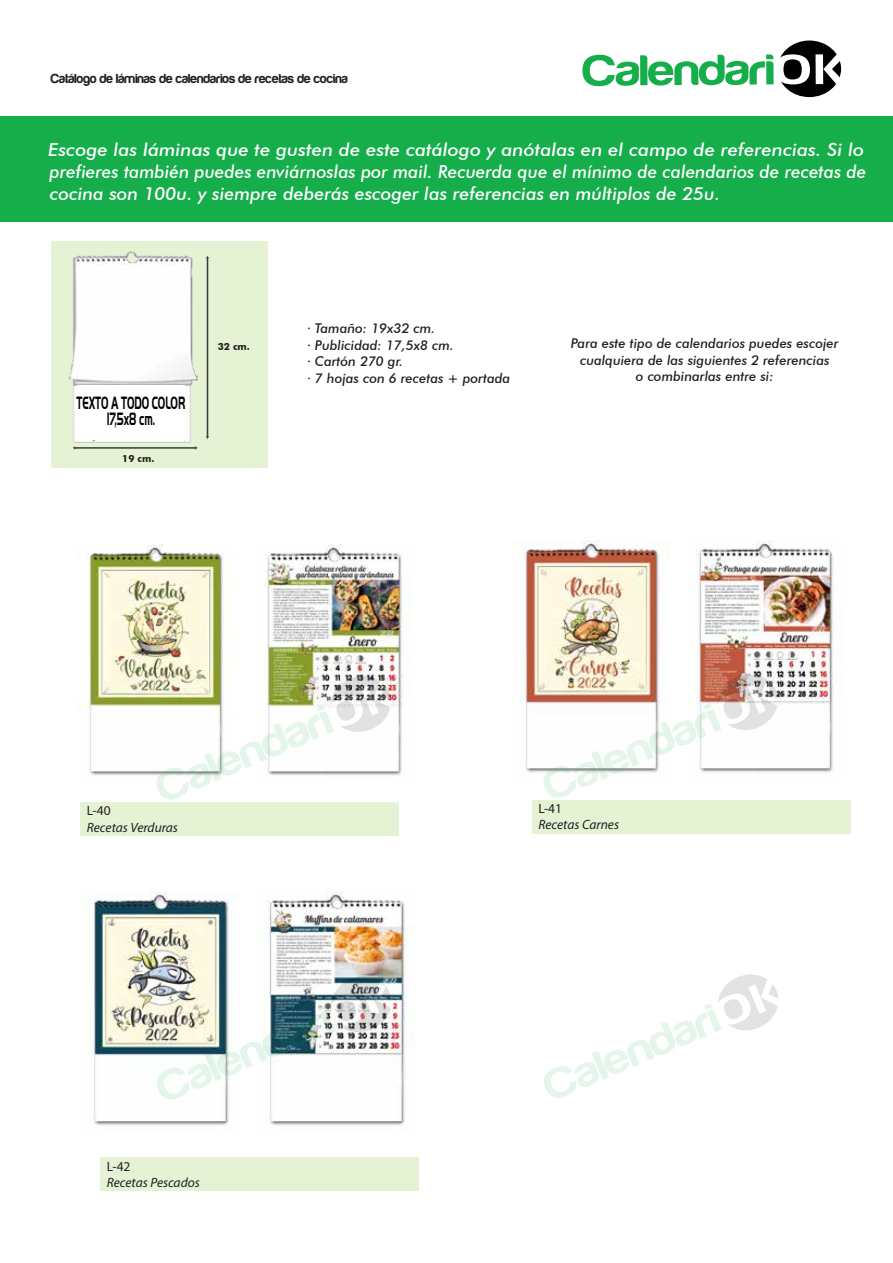
<style>
.page{position:relative;width:893px;height:1263px;background:#fff}
.page>*{position:absolute;margin:0;border:0;box-sizing:border-box;transform-origin:0 0}
.t1{font:700 18.45px/16.4px "Handel Got D";color:#000;text-align:center;scale:.56 1}
.t2{font:italic 500 18px "Futura BT";color:#fff}
.t3{font:italic 500 18px "Futura BT";color:#fff;scale:1.07 1}
.t4{font:italic 500 13.5px/16.5px "Futura BT";color:#231f20;text-align:center}
.t5{font:700 13.5px "Harabara";color:#231f20}
.t6{font:italic 13.5px "Myriad Pro";color:#231f20}
.t7{font:13.5px "Myriad Pro";color:#231f20}
.t8{font:700 9.75px "Futura BT";color:#231f20}
</style>
<div class="page">
<div style="left:80px;top:802px;width:319px;height:34px;background:#e5f2d4"></div>
<div style="left:51px;top:241px;width:217px;height:227px;background:#e5f2d4"></div>
<img style="left:69px;top:251px;width:129px;height:192px">
<div style="left:77px;top:385px;width:108px;height:55px;background:#fff"></div>
<svg style="left:72px;top:446px;width:126px;height:4px"></svg>
<svg style="left:205px;top:255px;width:5px;height:185px"></svg>
<div style="left:532px;top:800px;width:319px;height:33px;background:#e5f2d4"></div>
<div style="left:100px;top:1158px;width:319px;height:33px;background:#e5f2d4"></div>
<img style="left:86px;top:544px;width:147px;height:231px">
<img style="left:256px;top:544px;width:156px;height:231px">
<img style="left:515px;top:540px;width:154px;height:232px">
<img style="left:695px;top:540px;width:148px;height:233px">
<img style="left:82px;top:892px;width:147px;height:234px">
<img style="left:258px;top:892px;width:156px;height:234px">
<div style="left:777px;top:40px;width:64px;height:57px;background:#000;border-radius:50%"></div>
<svg style="left:823px;top:54px;width:19px;height:30px"></svg>
<svg style="left:582px;top:54px;width:228px;height:32px"></svg>
<div style="left:815px;top:54px;width:8px;height:30px;background:#fff"></div>
<div style="left:0;top:116px;width:893px;height:105px;background:#16ad4b"></div>
<img style="left:157px;top:976px;width:243px;height:124px">
<svg style="left:544px;top:974px;width:234px;height:124px"></svg>
<svg style="left:156px;top:676px;width:243px;height:123px"></svg>
<svg style="left:543px;top:674px;width:243px;height:124px"></svg>
<p class="t5" style="left:51px;top:72px;width:298px">Catálogo de láminas de calendarios de recetas de cocina</p>
<h2 class="t3" style="left:48px;top:139px;width:764px">Escoge las láminas que te gusten de este catálogo y anótalas en el campo de referencias. Si lo</h2>
<h2 class="t2" style="left:50px;top:160px;width:818px">prefieres también puedes enviárnoslas por mail. Recuerda que el mínimo de calendarios de recetas de</h2>
<h2 class="t2" style="left:50px;top:182px;width:672px">cocina son 100u. y siempre deberás escoger las referencias en múltiplos de 25u.</h2>
<h1 class="t1" style="left:76px;top:395px;width:196px">TEXTO A TODO COLOR<br>17,5x8 cm.</h1>
<p class="t8" style="left:122px;top:452px;width:34px">19 cm.</p>
<p class="t8" style="left:218px;top:340px;width:34px">32 cm.</p>
<p class="t4" style="left:307px;top:320px;width:205px;text-align:left">· Tamaño: 19x32 cm.<br>· Publicidad: 17,5x8 cm.<br>· Cartón 270 gr.<br>· 7 hojas con 6 recetas + portada</p>
<p class="t4" style="left:571px;top:335px;width:269px">Para este tipo de calendarios puedes escojer cualquiera de las siguientes 2 referencias<br>o combinarlas entre si:</p>
<p class="t7" style="left:87px;top:802px;width:25px">L-40</p>
<p class="t6" style="left:87px;top:819px;width:93px">Recetas Verduras</p>
<p class="t7" style="left:107px;top:1158px;width:25px">L-42</p>
<p class="t6" style="left:107px;top:1174px;width:95px">Recetas Pescados</p>
<p class="t7" style="left:538px;top:800px;width:25px">L-41</p>
<p class="t6" style="left:538px;top:816px;width:82px">Recetas Carnes</p>
</div>
